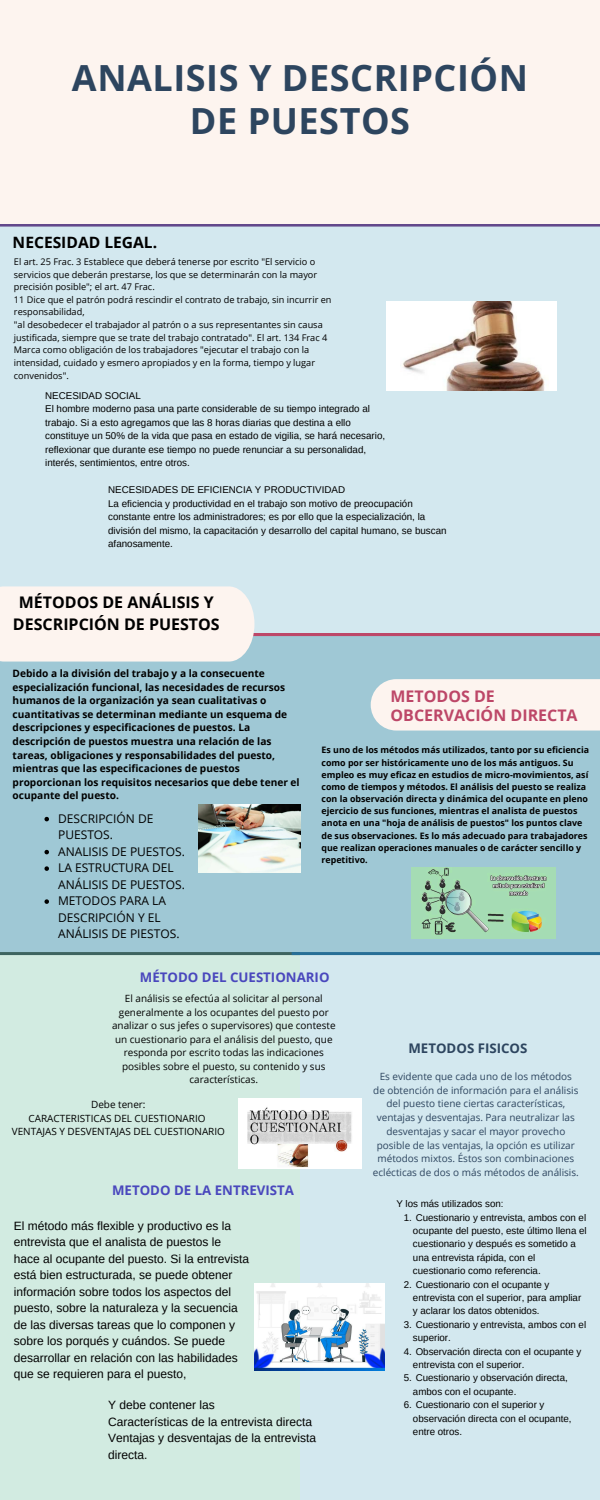
<style>
.page{position:relative;width:600px;height:1500px;background:#fdf4ef}
.page>*{position:absolute;margin:0;border:0;box-sizing:border-box;transform-origin:0 0}
.t1{font:700 36px/42.8px "Open Sans";letter-spacing:.015em;color:#2d455f;text-align:center}
.t2{font:700 16px/21.8px "Open Sans";color:#000;text-align:center}
.t3{font:700 16px/18.8px "Open Sans";color:#bd4768}
.t4{font:700 15.6px "Open Sans";color:#000}
.t5{font:700 13.3px "Open Sans";color:#4947bd}
.t6{font:700 13.3px "Open Sans";color:#2d455f}
.t7{font:12px/16.5px "Arimo";color:#000}
.t8{font:12px/16.5px "Open Sans";color:#000}
.t9{font:700 10.2px/13.5px "Open Sans";color:#000}
.t10{font:10px/13.7px "Open Sans";color:#2d455f;text-align:center}
.t11{font:9.9px/13.5px "Open Sans";color:#000;text-align:center}
.t12{font:9.8px/13.5px "Arimo";color:#000}
.t13{font:9.7px/13.4px "Arimo";color:#000}
.t14{font:9.2px/12.6px "Open Sans";color:#000}
.t15{font:700 8.9px/12.2px "Open Sans";color:#000}
</style>
<div class="page">
<div style="left:0;top:224px;width:600px;height:409px;background:#d3e8ef"></div>
<div style="left:0;top:633px;width:600px;height:319px;background:#9fc8d5"></div>
<div style="left:0;top:954px;width:300px;height:546px;background:#d2ebe1"></div>
<div style="left:300px;top:954px;width:300px;height:546px;background:#d3e8ef"></div>
<svg style="left:0;top:586px;width:254px;height:76px"></svg>
<svg style="left:371px;top:679px;width:229px;height:52px"></svg>
<hr style="left:0;top:952px;width:300px;height:3px;background:#3e6460">
<hr style="left:292px;top:952px;width:308px;height:3px;background:#276f96">
<img style="left:387px;top:302px;width:169px;height:89px">
<img style="left:198px;top:804px;width:102px;height:68px">
<img style="left:411px;top:868px;width:144px;height:70px">
<img style="left:238px;top:1099px;width:124px;height:69px">
<img style="left:254px;top:1283px;width:131px;height:87px">
<svg style="left:44px;top:817px;width:5px;height:4px"></svg>
<svg style="left:44px;top:850px;width:5px;height:4px"></svg>
<svg style="left:44px;top:866px;width:5px;height:5px"></svg>
<svg style="left:44px;top:899px;width:5px;height:5px"></svg>
<h6 class="t1" style="left:72px;top:56px;width:458px">ANALISIS Y DESCRIPCIÓN<br>DE PUESTOS</h6>
<h2 class="t4" style="left:13px;top:231px;width:146px">NECESIDAD LEGAL.</h2>
<p class="t14" style="left:14px;top:255px;width:319px">El art. 25 Frac. 3 Establece que deberá tenerse por escrito "El servicio o servicios que deberán prestarse, los que se determinarán con la mayor precisión posible"; el art. 47 Frac.<br>11 Dice que el patrón podrá rescindir el contrato de trabajo, sin incurrir en responsabilidad,<br>"al desobedecer el trabajador al patrón o a sus representantes sin causa justificada, siempre que se trate del trabajo contratado". El art. 134 Frac 4<br>Marca como obligación de los trabajadores "ejecutar el trabajo con la intensidad, cuidado y esmero apropiados y en la forma, tiempo y lugar convenidos".</p>
<p class="t12" style="left:45px;top:389px;width:342px">NECESIDAD SOCIAL<br>El hombre moderno pasa una parte considerable de su tiempo integrado al trabajo. Si a esto agregamos que las 8 horas diarias que destina a ello constituye un 50% de la vida que pasa en estado de vigilia, se hará necesario, reflexionar que durante ese tiempo no puede renunciar a su personalidad, interés, sentimientos, entre otros.</p>
<p class="t12" style="left:108px;top:483px;width:340px">NECESIDADES DE EFICIENCIA Y PRODUCTIVIDAD<br>La eficiencia y productividad en el trabajo son motivo de preocupación constante entre los administradores; es por ello que la especialización, la división del mismo, la capacitación y desarrollo del capital humano, se buscan afanosamente.</p>
<h1 class="t2" style="left:13px;top:591px;width:208px">MÉTODOS DE ANÁLISIS Y<br>DESCRIPCIÓN DE PUESTOS</h1>
<h5 class="t9" style="left:13px;top:667px;width:289px">Debido a la división del trabajo y a la consecuente especialización funcional, las necesidades de recursos humanos de la organización ya sean cualitativas o cuantitativas se determinan mediante un esquema de descripciones y especificaciones de puestos. La descripción de puestos muestra una relación de las tareas, obligaciones y responsabilidades del puesto, mientras que las especificaciones de puestos proporcionan los requisitos necesarios que debe tener el ocupante del puesto.</h5>
<p class="t8" style="left:58px;top:810px;width:97px">DESCRIPCIÓN DE<br>PUESTOS.</p>
<p class="t8" style="left:58px;top:843px;width:128px">ANALISIS DE PUESTOS.</p>
<p class="t8" style="left:58px;top:859px;width:128px">LA ESTRUCTURA DEL<br>ANÁLISIS DE PUESTOS.</p>
<p class="t8" style="left:58px;top:892px;width:123px">METODOS PARA LA<br>DESCRIPCIÓN Y EL<br>ANÁLISIS DE PIESTOS.</p>
<h2 class="t3" style="left:391px;top:686px;width:189px">METODOS DE<br>OBCERVACIÓN DIRECTA</h2>
<p class="t15" style="left:322px;top:744px;width:269px">Es uno de los métodos más utilizados, tanto por su eficiencia como por ser históricamente uno de los más antiguos. Su empleo es muy eficaz en estudios de micro-movimientos, así como de tiempos y métodos. El análisis del puesto se realiza con la observación directa y dinámica del ocupante en pleno ejercicio de sus funciones, mientras el analista de puestos anota en una "hoja de análisis de puestos" los puntos clave de sus observaciones. Es lo más adecuado para trabajadores que realizan operaciones manuales o de carácter sencillo y repetitivo.</p>
<h4 class="t5" style="left:140px;top:968px;width:191px">MÉTODO DEL CUESTIONARIO</h4>
<p class="t11" style="left:112px;top:991px;width:225px">El análisis se efectúa al solicitar al personal generalmente a los ocupantes del puesto por analizar o sus jefes o supervisores) que conteste un cuestionario para el análisis del puesto, que responda por escrito todas las indicaciones posibles sobre el puesto, su contenido y sus características.</p>
<p class="t11" style="left:12px;top:1097px;width:215px">Debe tener:<br>CARACTERISTICAS DEL CUESTIONARIO<br>VENTAJAS Y DESVENTAJAS DEL CUESTIONARIO</p>
<h3 class="t5" style="left:112px;top:1180px;width:184px">METODO DE LA ENTREVISTA</h3>
<p class="t7" style="left:14px;top:1218px;width:237px">El método más flexible y productivo es la entrevista que el analista de puestos le hace al ocupante del puesto. Si la entrevista está bien estructurada, se puede obtener información sobre todos los aspectos del puesto, sobre la naturaleza y la secuencia de las diversas tareas que lo componen y sobre los porqués y cuándos. Se puede desarrollar en relación con las habilidades que se requieren para el puesto,</p>
<p class="t7" style="left:108px;top:1397px;width:209px">Y debe contener las<br>Características de la entrevista directa<br>Ventajas y desventajas de la entrevista directa.</p>
<h6 class="t6" style="left:408px;top:1039px;width:120px">METODOS FISICOS</h6>
<h6 class="t10" style="left:373px;top:1069px;width:208px">Es evidente que cada uno de los métodos de obtención de información para el análisis del puesto tiene ciertas características, ventajas y desventajas. Para neutralizar las desventajas y sacar el mayor provecho posible de las ventajas, la opción es utilizar métodos mixtos. Éstos son combinaciones eclécticas de dos o más métodos de análisis.</h6>
<p class="t13" style="left:396px;top:1197px;width:109px">Y los más utilizados son:</p>
<h3 class="t13" style="left:413px;top:1211px;width:175px;text-indent:-9px">1. Cuestionario y entrevista, ambos con el ocupante del puesto, este último llena el cuestionario y después es sometido a una entrevista rápida, con el cuestionario como referencia.</h3>
<h6 class="t13" style="left:413px;top:1278px;width:170px;text-indent:-9px">2. Cuestionario con el ocupante y entrevista con el superior, para ampliar y aclarar los datos obtenidos.</h6>
<p class="t13" style="left:413px;top:1318px;width:175px;text-indent:-9px">3. Cuestionario y entrevista, ambos con el superior.</p>
<h3 class="t13" style="left:413px;top:1345px;width:170px;text-indent:-9px">4. Observación directa con el ocupante y entrevista con el superior.</h3>
<p class="t13" style="left:413px;top:1371px;width:156px;text-indent:-9px">5. Cuestionario y observación directa, ambos con el ocupante.</p>
<h4 class="t13" style="left:413px;top:1398px;width:160px;text-indent:-9px">6. Cuestionario con el superior y observación directa con el ocupante, entre otros.</h4>
</div>
